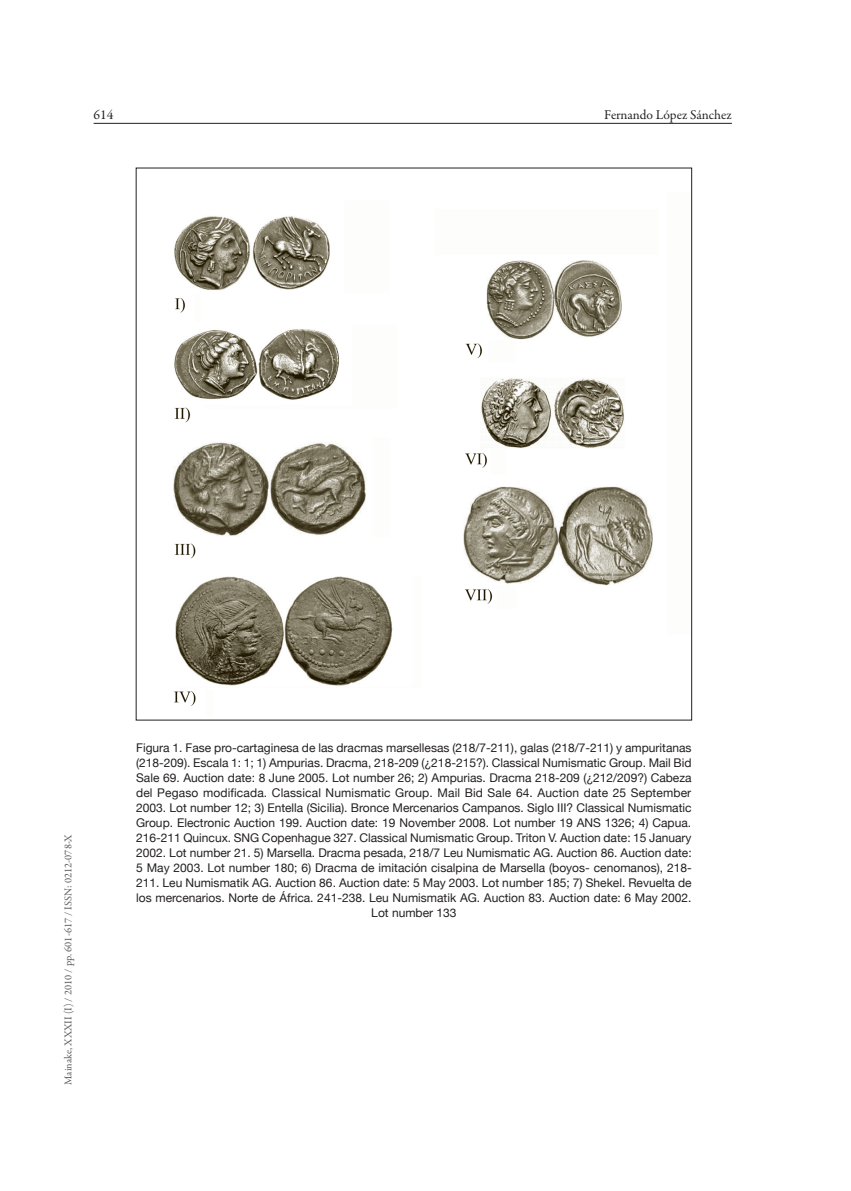
<style>
.page{position:relative;width:851px;height:1191px;background:#fff}
.page>*{position:absolute;margin:0;border:0;box-sizing:border-box;transform-origin:0 0}
.t1{font:13.5px "Garamond Premr Pro";color:#231f20}
.t2{font:12px/15px "Helvetica Neue";color:#231f20;text-align:center}
.t3{font:10.5px "Garamond Premr Pro";color:#57585a}
</style>
<div class="page">
<hr style="left:94px;top:123px;width:637px;height:1px;background:#231f20">
<img style="left:173px;top:216px;width:480px;height:490px">
<p class="t1" style="left:94px;top:107px;width:21px">614</p>
<p class="t1" style="left:604px;top:107px;width:129px">Fernando López Sánchez</p>
<p class="t3" style="left:62px;top:1084px;width:252px;rotate:-90deg">Mainake, XXXII (I) / 2010 / pp. 601-617 / ISSN: 0212-078-X</p>
<p class="t2" style="left:136px;top:740px;width:557px">Figura 1. Fase pro-cartaginesa de las dracmas marsellesas (218/7-211), galas (218/7-211) y ampuritanas (218-209). Escala 1: 1; 1) Ampurias. Dracma, 218-209 (¿218-215?). Classical Numismatic Group. Mail Bid Sale 69. Auction date: 8 June 2005. Lot number 26; 2) Ampurias. Dracma 218-209 (¿212/209?) Cabeza del Pegaso modificada. Classical Numismatic Group. Mail Bid Sale 64. Auction date 25 September 2003. Lot number 12; 3) Entella (Sicilia). Bronce Mercenarios Campanos. Siglo III? Classical Numismatic Group. Electronic Auction 199. Auction date: 19 November 2008. Lot number 19 ANS 1326; 4) Capua.<br>216-211 Quincux. SNG Copenhague 327. Classical Numismatic Group. Triton V. Auction date: 15 January 2002. Lot number 21. 5) Marsella. Dracma pesada, 218/7 Leu Numismatic AG. Auction 86. Auction date:<br>5 May 2003. Lot number 180; 6) Dracma de imitación cisalpina de Marsella (boyos- cenomanos), 218- 211. Leu Numismatik AG. Auction 86. Auction date: 5 May 2003. Lot number 185; 7) Shekel. Revuelta de los mercenarios. Norte de África. 241-238. Leu Numismatik AG. Auction 83. Auction date: 6 May 2002.<br>Lot number 133</p>
</div>
